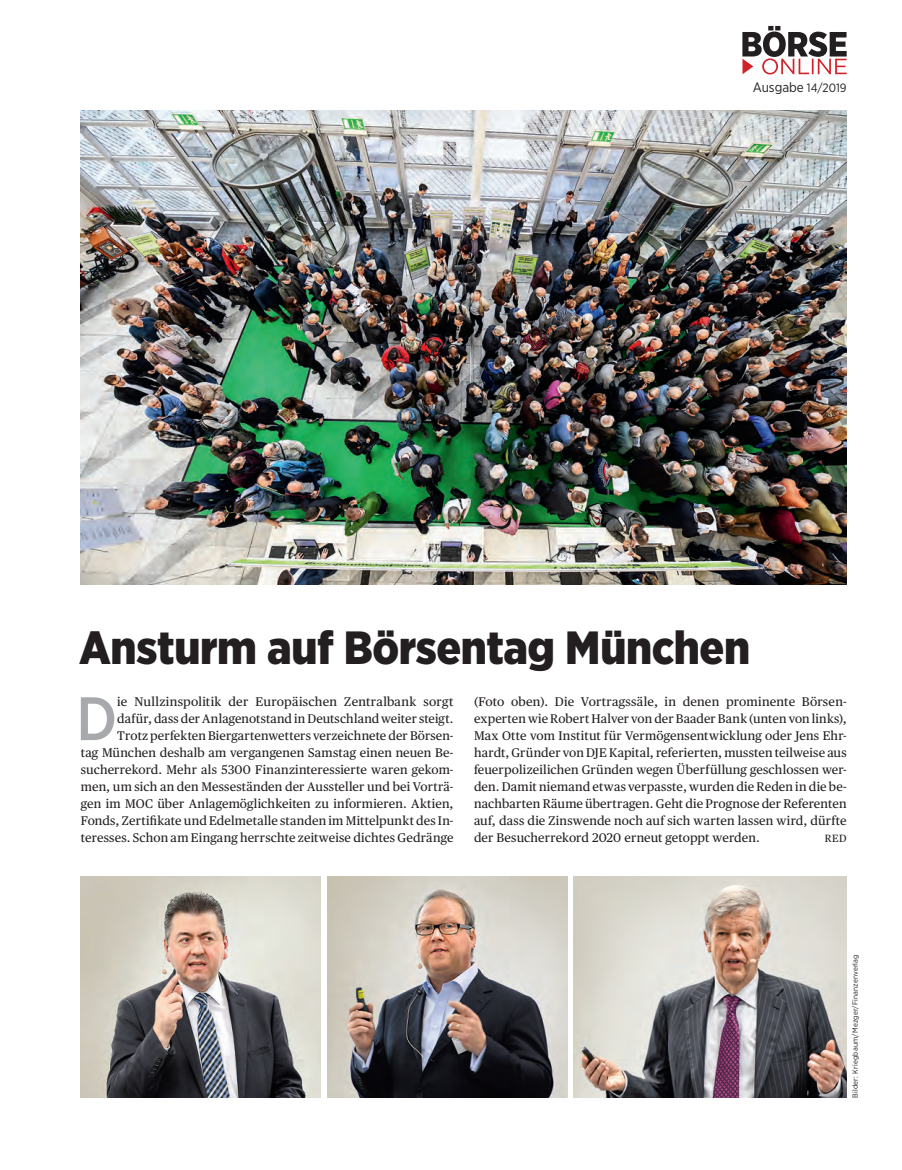
<style>
.page{position:relative;width:902px;height:1170px;background:#fff}
.page>*{position:absolute;margin:0;border:0;box-sizing:border-box;transform-origin:0 0}
._000_Grundtext_Initi{font:500 61.05px "Gotham Narrow";color:#a8a9ad}
._000_Head_black_31{font:900 46.5px "Gotham Narrow";letter-spacing:-.01em;color:#231f20}
.t1{font:13.5px "Gotham Narrow";color:#231f20}
._000_Grundtext_Initi-2{font:12.6px/17px "Publico Text";letter-spacing:.01em;color:#231f20;text-align:right}
._000_Grundtext_Initi-3{font:10.5px "Publico Text";color:#231f20}
._000_BILDNACHWEIS{font:7.5px "Gotham Narrow";letter-spacing:.025em;color:#231f20}
.s1{font-size:12px}
</style>
<div class="page">
<img style="left:81px;top:110px;width:765px;height:475px">
<img style="left:81px;top:876px;width:240px;height:221px">
<img style="left:327px;top:876px;width:240px;height:221px">
<img style="left:573px;top:876px;width:273px;height:221px">
<svg style="left:742px;top:26px;width:104px;height:48px"></svg>
<p class="t1" style="left:752px;top:79px;width:95px">Ausgabe <span class="s1">14/2019</span></p>
<p class="_000_Head_black_31" style="left:79px;top:616px;width:672px">Ansturm auf Börsentag München</p>
<p class="_000_Grundtext_Initi-2" style="left:81px;top:692px;width:374px">ie Nullzinspolitik der Europäischen Zentralbank sorgt dafür, dass der Anlagenotstand in Deutschland weiter steigt.<br>Trotz perfekten Biergartenwetters verzeichnete der Börsen-<br>tag München deshalb am vergangenen Samstag einen neuen Be&shy;sucherrekord. Mehr als 5300 Finanzinteressierte waren gekom&shy;men, um sich an den Messeständen der Aussteller und bei Vorträ&shy;gen im MOC über Anlagemöglichkeiten zu informieren. Aktien, Fonds, Zertifikate und Edelmetalle standen im Mittelpunkt des In&shy;teresses. Schon am Eingang herrschte zeitweise dichtes Gedränge</p>
<p class="_000_Grundtext_Initi-2" style="left:474px;top:692px;width:374px;text-align:justify">(Foto oben). Die Vortragssäle, in denen prominente Börsen&shy;experten wie Robert Halver von der Baader Bank (unten von links), Max Otte vom Institut für Vermögensentwicklung oder Jens Ehr&shy;hardt, Gründer von DJE Kapital, referierten, mussten teilweise aus feuerpolizeilichen Gründen wegen Überfüllung geschlossen wer&shy;den. Damit niemand etwas verpasste, wurden die Reden in die be&shy;nachbarten Räume übertragen. Geht die Prognose der Referenten auf, dass die Zinswende noch auf sich warten lassen wird, dürfte der Besucherrekord 2020 erneut getoppt werden.</p>
<p class="_000_Grundtext_Initi" style="left:76px;top:680px;width:43px">D</p>
<p class="_000_Grundtext_Initi-3" style="left:824px;top:830px;width:23px">RED</p>
<p class="_000_BILDNACHWEIS" style="left:850px;top:1097px;width:145px;rotate:-90deg">Bilder: Kriegbaum/Mezger/Finanzenverlag</p>
</div>
